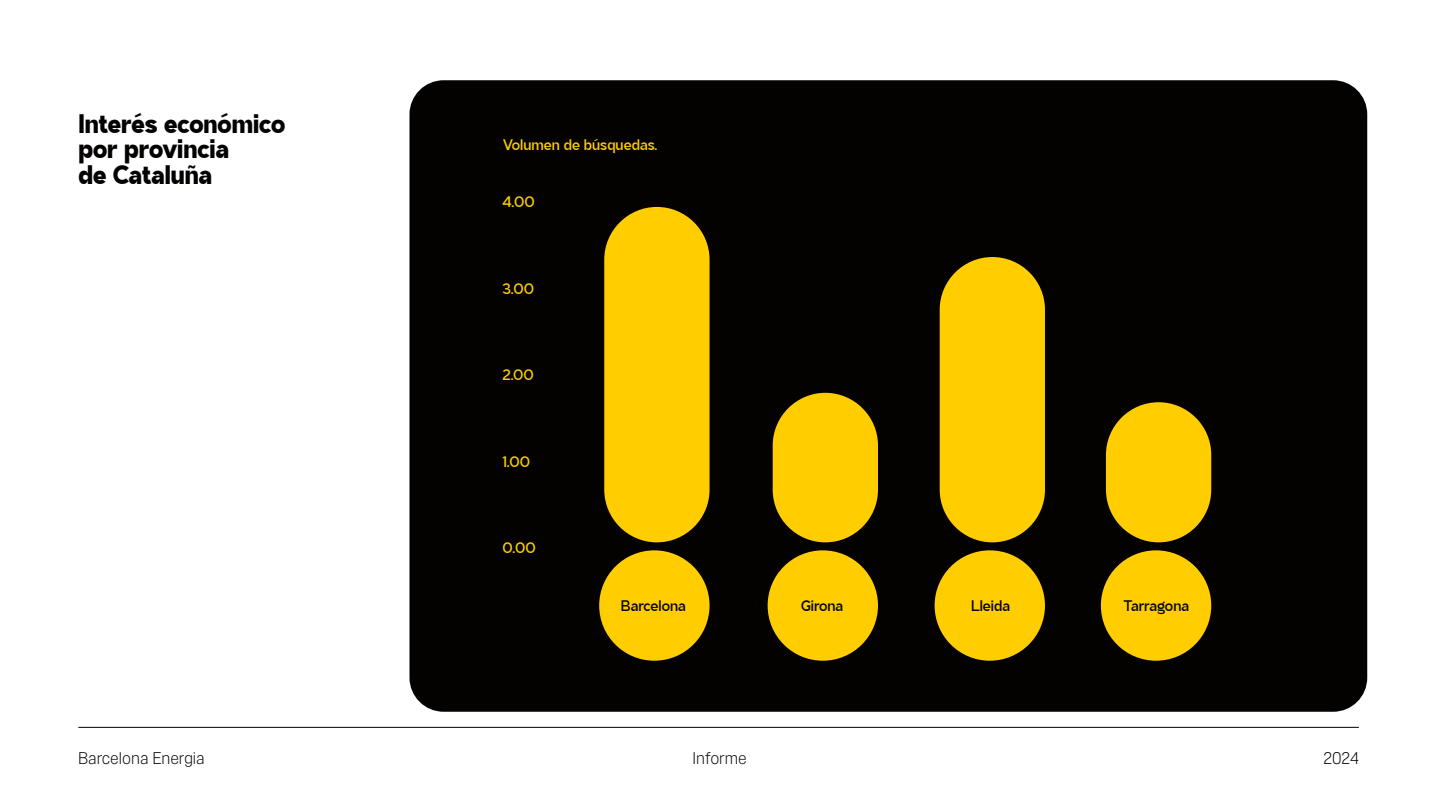
<style>
.page{position:relative;width:1440px;height:810px;background:#fff}
.page>*{position:absolute;margin:0;border:0;box-sizing:border-box;transform-origin:0 0}
.t1{font:800 26.7px/25.5px "Stagnan";color:#030201}
.t2{font:300 16.42px "One Dot";color:#000}
.t3{font:500 15.23px "Stagnan";color:#ffcd00}
.t4{font:500 15.23px "Stagnan";color:#030201}
</style>
<div class="page">
<hr style="left:78px;top:727px;width:1281px;height:1px;background:#000">
<div style="left:410px;top:80px;width:957px;height:632px;background:#030201;border-radius:34px"></div>
<div style="left:599px;top:550px;width:111px;height:111px;background:#ffcd00;border-radius:50%"></div>
<div style="left:604px;top:207px;width:106px;height:335px;background:#ffcd00;border-radius:53px"></div>
<div style="left:768px;top:550px;width:110px;height:111px;background:#ffcd00;border-radius:50%"></div>
<div style="left:773px;top:393px;width:105px;height:149px;background:#ffcd00;border-radius:53px"></div>
<div style="left:935px;top:550px;width:110px;height:111px;background:#ffcd00;border-radius:50%"></div>
<div style="left:940px;top:257px;width:105px;height:285px;background:#ffcd00;border-radius:53px"></div>
<div style="left:1101px;top:550px;width:110px;height:111px;background:#ffcd00;border-radius:50%"></div>
<div style="left:1106px;top:402px;width:105px;height:140px;background:#ffcd00;border-radius:53px"></div>
<h1 class="t1" style="left:78px;top:110px;width:208px">Interés económico por provincia<br>de Cataluña</h1>
<p class="t3" style="left:503px;top:136px;width:155px">Volumen de búsquedas.</p>
<p class="t3" style="left:503px;top:193px;width:34px">4.00</p>
<p class="t3" style="left:503px;top:279px;width:33px">3.00</p>
<p class="t3" style="left:503px;top:366px;width:33px">2.00</p>
<p class="t3" style="left:503px;top:452px;width:29px">1.00</p>
<p class="t3" style="left:503px;top:539px;width:35px">0.00</p>
<p class="t4" style="left:621px;top:597px;width:66px">Barcelona</p>
<p class="t4" style="left:801px;top:597px;width:44px">Girona</p>
<p class="t4" style="left:971px;top:597px;width:40px">Lleida</p>
<p class="t4" style="left:1124px;top:597px;width:67px">Tarragona</p>
<p class="t2" style="left:78px;top:749px;width:128px">Barcelona Energia</p>
<p class="t2" style="left:693px;top:749px;width:56px">Informe</p>
<p class="t2" style="left:1323px;top:749px;width:37px">2024</p>
</div>
